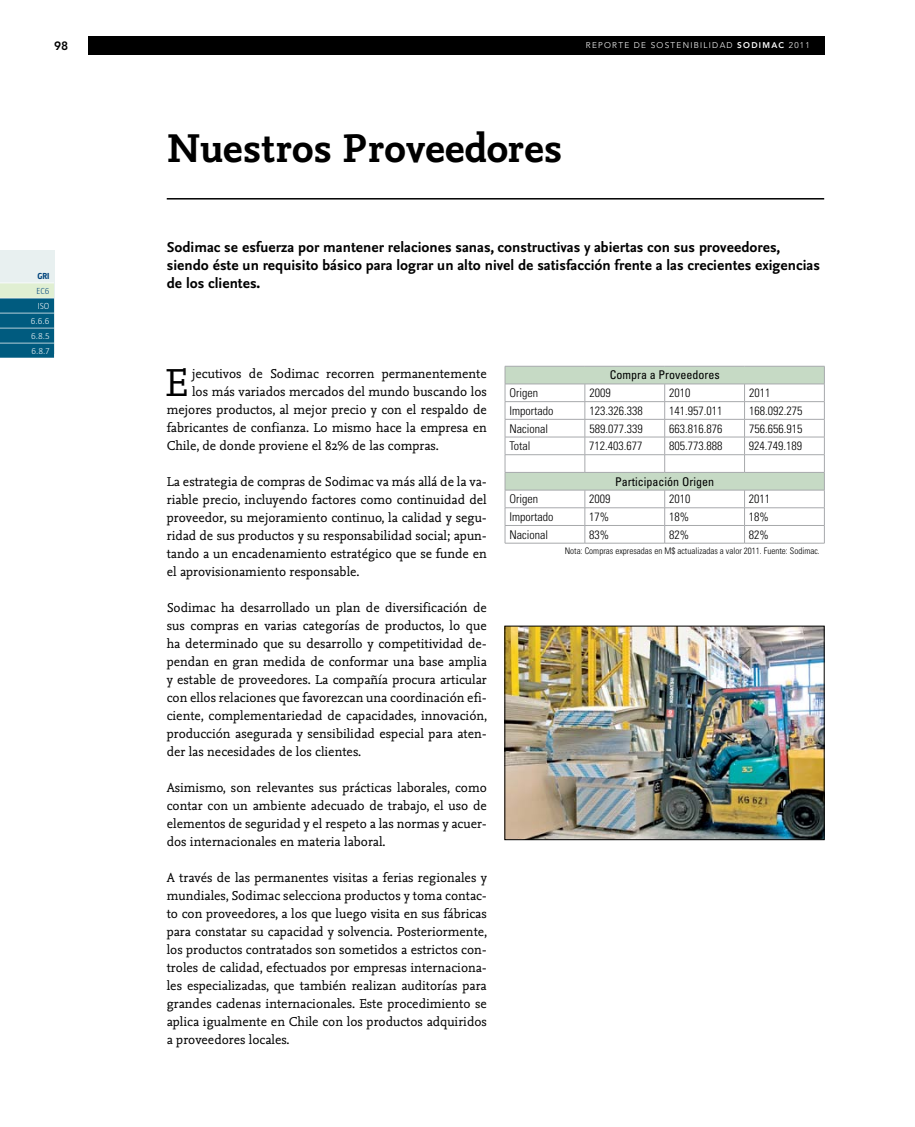
<style>
.page{position:relative;width:915px;height:1127px;background:#fff}
.page>*{position:absolute;margin:0;border:0;box-sizing:border-box;transform-origin:0 0}
.t1{font:700 42px "Nexus Mix";color:#000}
.t2{font:40.8px "Nexus Mix";color:#000}
.t3{font:700 15px/18px "Nexus Sans";color:#000}
.t4{font:13.5px/18px "Nexus Mix";color:#000;text-align:justify}
.t5{font:300 condensed 12px "Univers LT Std";color:#000}
.t6{font:condensed 12px "Univers LT Std";color:#000}
.t7{font:800 12px "Avenir LT Std";color:#000}
.t8{font:300 condensed 9px "Univers LT Std";color:#000}
.t9{font:300 9px/15px "Taz";color:#fff;text-align:justify}
.t10{font:700 9px "Taz";color:#00447c}
.t11{font:300 9px "Taz";color:#00447c}
.t12{font:300 8.25px "Avenir LT Std";letter-spacing:.15em;color:#fff}
.s1{font-weight:800}
</style>
<div class="page">
<div style="left:88px;top:36px;width:736px;height:18px;background:#000"></div>
<hr style="left:504px;top:543px;width:80px;height:1px;background:#a7a9ac">
<hr style="left:584px;top:543px;width:80px;height:1px;background:#a7a9ac">
<hr style="left:664px;top:543px;width:80px;height:1px;background:#a7a9ac">
<hr style="left:744px;top:543px;width:80px;height:1px;background:#a7a9ac">
<svg style="left:504px;top:366px;width:320px;height:177px"></svg>
<hr style="left:504px;top:384px;width:80px;height:1px;background:#a7a9ac">
<hr style="left:584px;top:384px;width:80px;height:1px;background:#a7a9ac">
<hr style="left:664px;top:384px;width:80px;height:1px;background:#a7a9ac">
<hr style="left:744px;top:384px;width:80px;height:1px;background:#a7a9ac">
<hr style="left:167px;top:198px;width:656px;height:1px;background:#000">
<img style="left:506px;top:628px;width:316px;height:210px">
<div style="left:504px;top:626px;width:320px;height:214px;border:1px solid #000"></div>
<div style="left:0;top:250px;width:54px;height:104px;background:#e8f0f0"></div>
<div style="left:0;top:283px;width:54px;height:15px;background:#e0efd2"></div>
<div style="left:0;top:298px;width:54px;height:15px;background:#005b7f"></div>
<div style="left:0;top:313px;width:54px;height:15px;background:#005b7f"></div>
<div style="left:0;top:328px;width:54px;height:15px;background:#005b7f"></div>
<div style="left:0;top:343px;width:54px;height:15px;background:#005b7f"></div>
<p class="t7" style="left:54px;top:38px;width:16px">98</p>
<p class="t12" style="left:585px;top:40px;width:225px">REPORTE DE SOSTENIBILIDAD <span class="s1">SODIMAC</span> 2011</p>
<p class="t10" style="left:37px;top:271px;width:14px">GRI</p>
<p class="t11" style="left:37px;top:286px;width:14px">EC6</p>
<p class="t9" style="left:31px;top:298px;width:20px;text-indent:7px">ISO 6.6.6<br>6.8.5<br>6.8.7</p>
<h1 class="t1" style="left:167px;top:124px;width:396px">Nuestros Proveedores</h1>
<p class="t3" style="left:167px;top:238px;width:654px">Sodimac se esfuerza por mantener relaciones sanas, constructivas y abiertas con sus proveedores, siendo éste un requisito básico para lograr un alto nivel de satisfacción frente a las crecientes exigencias de los clientes.</p>
<h2 class="t2" style="left:165px;top:359px;width:24px">E</h2>
<p class="t4" style="left:192px;top:365px;width:296px">jecutivos de Sodimac recorren permanentemente</p>
<p class="t4" style="left:192px;top:383px;width:296px">los más variados mercados del mundo buscando los</p>
<p class="t4" style="left:167px;top:401px;width:321px">mejores productos, al mejor precio y con el respaldo de</p>
<p class="t4" style="left:167px;top:419px;width:321px">fabricantes de confianza. Lo mismo hace la empresa en</p>
<p class="t4" style="left:167px;top:437px;width:273px">Chile, de donde proviene el 82% de las compras.</p>
<p class="t4" style="left:167px;top:473px;width:321px">La estrategia de compras de Sodimac va más allá de la va&shy;riable precio, incluyendo factores como continuidad del proveedor, su mejoramiento continuo, la calidad y segu&shy;ridad de sus productos y su responsabilidad social; apun&shy;tando a un encadenamiento estratégico que se funde en el aprovisionamiento responsable.</p>
<p class="t4" style="left:167px;top:599px;width:322px">Sodimac ha desarrollado un plan de diversificación de sus compras en varias categorías de productos, lo que ha determinado que su desarrollo y competitividad de&shy;pendan en gran medida de conformar una base amplia y estable de proveedores. La compañía procura articular con ellos relaciones que favorezcan una coordinación efi&shy;ciente, complementariedad de capacidades, innovación, producción asegurada y sensibilidad especial para aten&shy;der las necesidades de los clientes.</p>
<p class="t4" style="left:167px;top:779px;width:321px">Asimismo, son relevantes sus prácticas laborales, como contar con un ambiente adecuado de trabajo, el uso de elementos de seguridad y el respeto a las normas y acuer&shy;dos internacionales en materia laboral.</p>
<p class="t4" style="left:167px;top:869px;width:322px">A través de las permanentes visitas a ferias regionales y mundiales, Sodimac selecciona productos y toma contac&shy;to con proveedores, a los que luego visita en sus fábricas para constatar su capacidad y solvencia. Posteriormente, los productos contratados son sometidos a estrictos con&shy;troles de calidad, efectuados por empresas internaciona&shy;les especializadas, que también realizan auditorías para grandes cadenas internacionales. Este procedimiento se aplica igualmente en Chile con los productos adquiridos a proveedores locales.</p>
<p class="t6" style="left:609px;top:368px;width:111px">Compra a Proveedores</p>
<p class="t5" style="left:509px;top:386px;width:30px">Origen</p>
<p class="t5" style="left:589px;top:386px;width:23px">2009</p>
<p class="t5" style="left:669px;top:386px;width:23px">2010</p>
<p class="t5" style="left:748px;top:386px;width:23px">2011</p>
<p class="t5" style="left:509px;top:403px;width:45px">Importado</p>
<p class="t5" style="left:589px;top:403px;width:55px">123.326.338</p>
<p class="t5" style="left:669px;top:403px;width:55px">141.957.011</p>
<p class="t5" style="left:748px;top:403px;width:55px">168.092.275</p>
<p class="t5" style="left:509px;top:421px;width:40px">Nacional</p>
<p class="t5" style="left:589px;top:421px;width:55px">589.077.339</p>
<p class="t5" style="left:669px;top:421px;width:55px">663.816.876</p>
<p class="t5" style="left:748px;top:421px;width:55px">756.656.915</p>
<p class="t5" style="left:509px;top:439px;width:23px">Total</p>
<p class="t5" style="left:589px;top:439px;width:55px">712.403.677</p>
<p class="t5" style="left:669px;top:439px;width:55px">805.773.888</p>
<p class="t5" style="left:748px;top:439px;width:55px">924.749.189</p>
<p class="t6" style="left:615px;top:474px;width:100px">Participación Origen</p>
<p class="t5" style="left:509px;top:492px;width:30px">Origen</p>
<p class="t5" style="left:589px;top:492px;width:23px">2009</p>
<p class="t5" style="left:669px;top:492px;width:23px">2010</p>
<p class="t5" style="left:748px;top:492px;width:23px">2011</p>
<p class="t5" style="left:509px;top:509px;width:45px">Importado</p>
<p class="t5" style="left:589px;top:509px;width:21px">17%</p>
<p class="t5" style="left:669px;top:509px;width:21px">18%</p>
<p class="t5" style="left:748px;top:509px;width:21px">18%</p>
<p class="t5" style="left:509px;top:527px;width:40px">Nacional</p>
<p class="t5" style="left:589px;top:527px;width:21px">83%</p>
<p class="t5" style="left:669px;top:527px;width:21px">82%</p>
<p class="t5" style="left:748px;top:527px;width:21px">82%</p>
<p class="t8" style="left:564px;top:546px;width:256px">Nota: Compras expresadas en M$ actualizadas a valor 2011. Fuente: Sodimac.</p>
</div>
